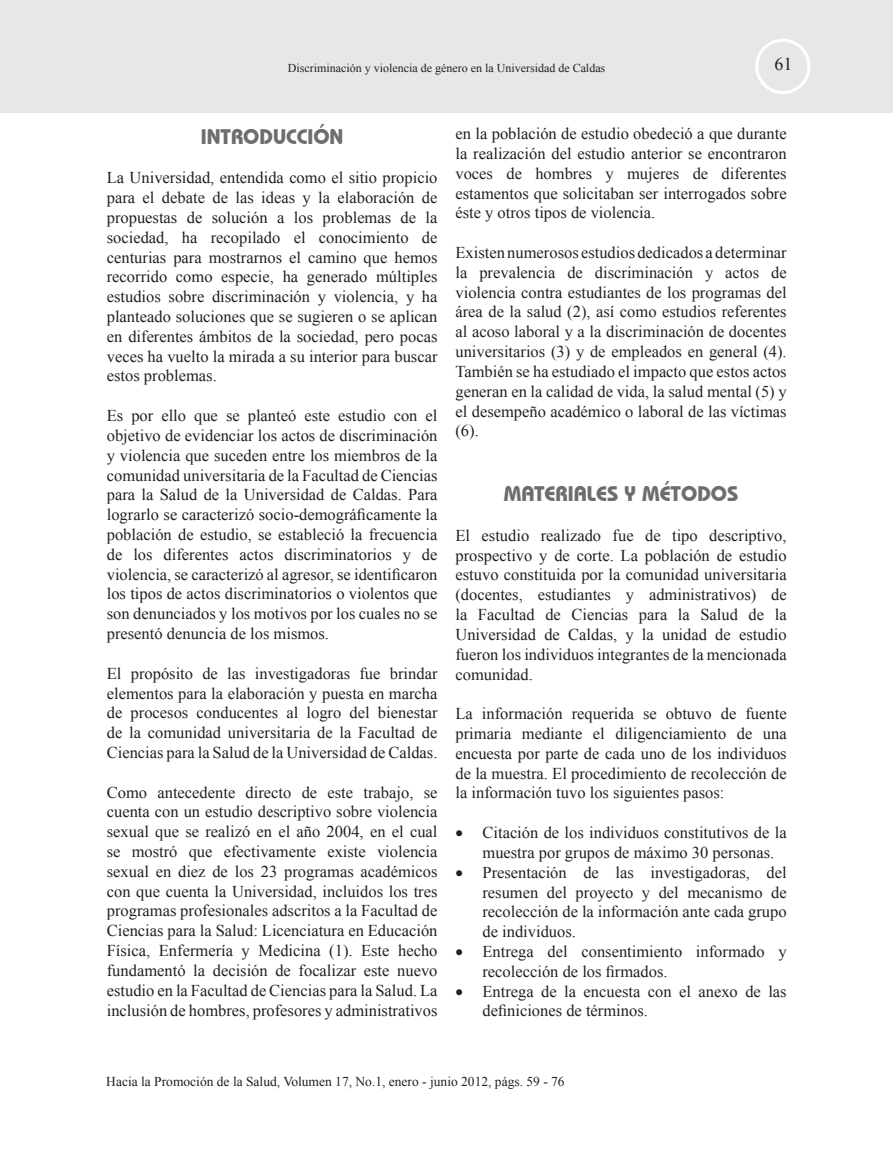
<style>
.page{position:relative;width:893px;height:1149px;background:#fff}
.page>*{position:absolute;margin:0;border:0;box-sizing:border-box;transform-origin:0 0}
.t1{font:700 21px "Bauhaus IT Cby BT";color:#6c6d70}
.t2{font:18px "Times New Roman";color:#231f20}
.t3{font:16.5px/19.8px "Times New Roman";color:#231f20;text-align:justify}
.t4{font:13.5px "Times New Roman";color:#231f20}
.t5{font:12px "Times New Roman";color:#231f20}
</style>
<div class="page">
<div style="left:0;top:0;width:893px;height:113px;background:#e6e7e9"></div>
<div style="left:755px;top:39px;width:55px;height:55px;border:3px solid #fff;border-radius:50%"></div>
<p class="t5" style="left:288px;top:60px;width:319px">Discriminación y violencia de género en la Universidad de Caldas</p>
<p class="t2" style="left:774px;top:52px;width:19px">61</p>
<p class="t1" style="left:201px;top:123px;width:144px">INTRODUCCIÓN</p>
<p class="t3" style="left:107px;top:167px;width:332px">La Universidad, entendida como el sitio propicio para el debate de las ideas y la elaboración de propuestas de solución a los problemas de la sociedad, ha recopilado el conocimiento de centurias para mostrarnos el camino que hemos recorrido como especie, ha generado múltiples estudios sobre discriminación y violencia, y ha planteado soluciones que se sugieren o se aplican en diferentes ámbitos de la sociedad, pero pocas veces ha vuelto la mirada a su interior para buscar estos problemas.</p>
<p class="t3" style="left:107px;top:405px;width:332px">Es por ello que se planteó este estudio con el objetivo de evidenciar los actos de discriminación y violencia que suceden entre los miembros de la comunidad universitaria de la Facultad de Ciencias para la Salud de la Universidad de Caldas. Para lograrlo se caracterizó socio-demográficamente la población de estudio, se estableció la frecuencia de los diferentes actos discriminatorios y de violencia, se caracterizó al agresor, se identificaron los tipos de actos discriminatorios o violentos que son denunciados y los motivos por los cuales no se presentó denuncia de los mismos.</p>
<p class="t3" style="left:107px;top:662px;width:332px">El propósito de las investigadoras fue brindar elementos para la elaboración y puesta en marcha de procesos conducentes al logro del bienestar de la comunidad universitaria de la Facultad de Ciencias para la Salud de la Universidad de Caldas.</p>
<p class="t3" style="left:107px;top:781px;width:332px">Como antecedente directo de este trabajo, se cuenta con un estudio descriptivo sobre violencia sexual que se realizó en el año 2004, en el cual se mostró que efectivamente existe violencia sexual en diez de los 23 programas académicos con que cuenta la Universidad, incluidos los tres programas profesionales adscritos a la Facultad de Ciencias para la Salud: Licenciatura en Educación Física, Enfermería y Medicina (1). Este hecho fundamentó la decisión de focalizar este nuevo estudio en la Facultad de Ciencias para la Salud. La inclusión de hombres, profesores y administrativos</p>
<p class="t3" style="left:455px;top:123px;width:333px">en la población de estudio obedeció a que durante la realización del estudio anterior se encontraron voces de hombres y mujeres de diferentes estamentos que solicitaban ser interrogados sobre éste y otros tipos de violencia.</p>
<p class="t3" style="left:455px;top:242px;width:333px">Existen numerosos estudios dedicados a determinar la prevalencia de discriminación y actos de violencia contra estudiantes de los programas del área de la salud (2), así como estudios referentes al acoso laboral y a la discriminación de docentes universitarios (3) y de empleados en general (4).<br>También se ha estudiado el impacto que estos actos generan en la calidad de vida, la salud mental (5) y el desempeño académico o laboral de las víctimas (6).</p>
<p class="t1" style="left:504px;top:481px;width:236px">MATERIALES Y MÉTODOS</p>
<p class="t3" style="left:455px;top:525px;width:333px">El estudio realizado fue de tipo descriptivo, prospectivo y de corte. La población de estudio estuvo constituida por la comunidad universitaria (docentes, estudiantes y administrativos) de la Facultad de Ciencias para la Salud de la Universidad de Caldas, y la unidad de estudio fueron los individuos integrantes de la mencionada comunidad.</p>
<p class="t3" style="left:455px;top:703px;width:333px">La información requerida se obtuvo de fuente primaria mediante el diligenciamiento de una encuesta por parte de cada uno de los individuos de la muestra. El procedimiento de recolección de la información tuvo los siguientes pasos:</p>
<p class="t3" style="left:482px;top:822px;width:306px;text-indent:-27px">• Citación de los individuos constitutivos de la muestra por grupos de máximo 30 personas.</p>
<p class="t3" style="left:482px;top:861px;width:306px;text-indent:-27px">• Presentación de las investigadoras, del resumen del proyecto y del mecanismo de recolección de la información ante cada grupo de individuos.</p>
<p class="t3" style="left:482px;top:941px;width:306px;text-indent:-27px">• Entrega del consentimiento informado y recolección de los firmados.</p>
<p class="t3" style="left:482px;top:980px;width:306px;text-indent:-27px">• Entrega de la encuesta con el anexo de las definiciones de términos.</p>
<p class="t4" style="left:106px;top:1072px;width:460px">Hacia la Promoción de la Salud, Volumen 17, No.1, enero - junio 2012, págs. 59 - 76</p>
</div>
